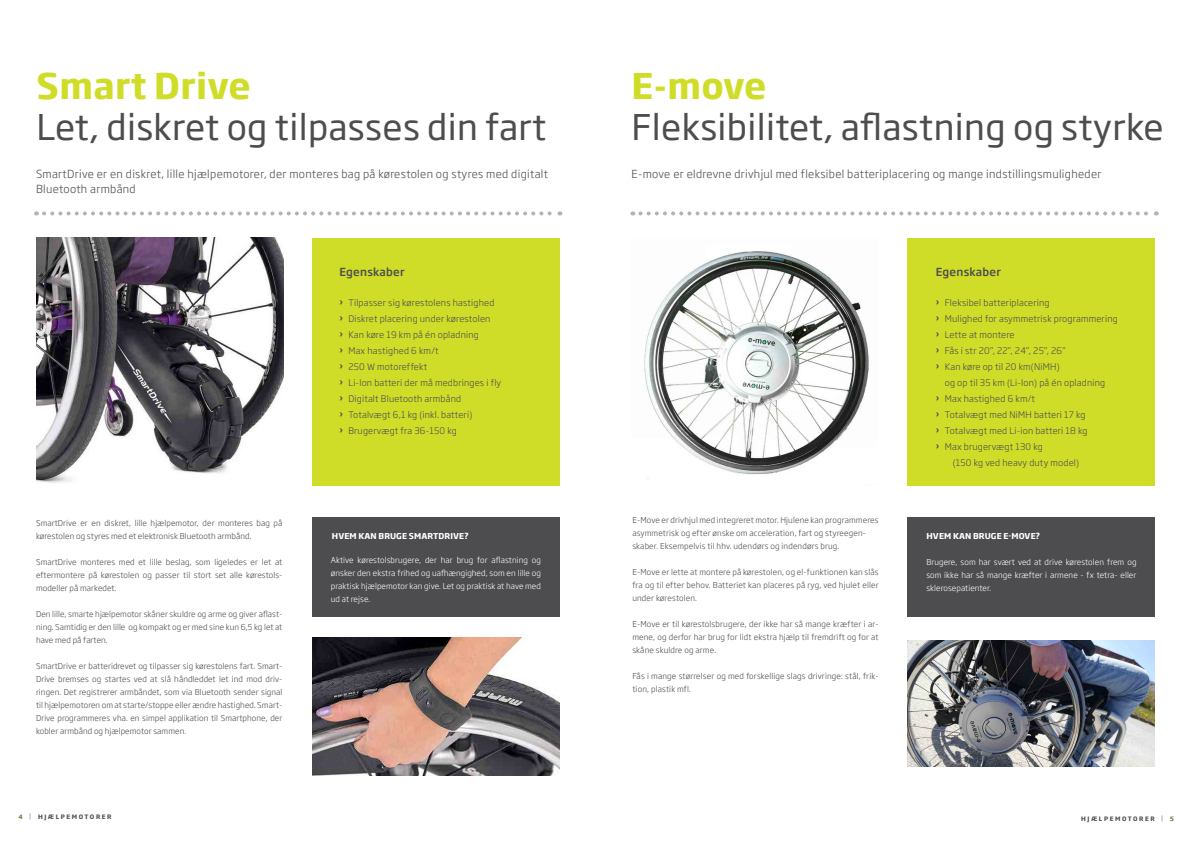
<style>
.page{position:relative;width:1191px;height:842px;background:#fff}
.page>*{position:absolute;margin:0;border:0;box-sizing:border-box;transform-origin:0 0}
.t1{font:35px "Soho Gothic Pro";letter-spacing:.01em;color:#4d4d4f}
.t2{font:700 35px "Soho Gothic Pro";letter-spacing:.01em;color:#d0dd28}
.t3{font:300 11px/15px "Soho Gothic Pro";letter-spacing:.03em;color:#4d4d4f}
.t4{font:500 11px "Soho Gothic Pro";letter-spacing:.02em;color:#4d4d4f}
.t5{font:300 9px/16px "Soho Gothic Pro";letter-spacing:.02em;color:#4d4d4f}
.t6{font:300 8px/13px "Soho Gothic Pro";letter-spacing:.01em;color:#4d4d4f;text-align:justify}
.t7{font:300 8px/13px "Soho Gothic Pro";letter-spacing:.01em;color:#fff;text-align:justify}
.t8{font:700 8px "Soho Gothic Pro";letter-spacing:.015em;color:#fff}
.t9{font:700 6px "Soho Gothic Pro";letter-spacing:.265em;color:#4d4d4f}
.t10{font:6px "Myriad Pro";color:#4d4d4f}
.t11{font:700 6px "Soho Gothic Pro";color:#78743b}
.s1{font-weight:500}
.s2{font-family:"Soho Gothic Pro";font-weight:700;color:#78743b}
</style>
<div class="page">
<div style="left:908px;top:239px;width:247px;height:247px;background:#d0dd28"></div>
<div style="left:312px;top:239px;width:247px;height:247px;background:#d0dd28"></div>
<div style="left:908px;top:517px;width:247px;height:100px;background:#4d4d4f"></div>
<div style="left:312px;top:517px;width:247px;height:100px;background:#4d4d4f"></div>
<img style="left:36px;top:238px;width:247px;height:245px">
<img style="left:312px;top:637px;width:247px;height:138px">
<img style="left:644px;top:251px;width:225px;height:228px">
<img style="left:908px;top:641px;width:247px;height:126px">
<svg style="left:44px;top:211px;width:516px;height:4px"></svg>
<svg style="left:640px;top:211px;width:516px;height:4px"></svg>
<h1 class="t2" style="left:36px;top:58px;width:216px">Smart Drive</h1>
<h1 class="t1" style="left:36px;top:99px;width:511px">Let, diskret og tilpasses din fart</h1>
<h2 class="t3" style="left:36px;top:166px;width:513px">SmartDrive er en diskret, lille hjælpemotorer, der monteres bag på kørestolen og styres med digitalt<br>Bluetooth armbånd</h2>
<p class="t6" style="left:36px;top:516px;width:248px">SmartDrive er en diskret, lille hjælpemotor, der monteres bag på kørestolen og styres med et elektronisk Bluetooth armbånd.</p>
<p class="t6" style="left:36px;top:555px;width:248px">SmartDrive monteres med et lille beslag, som ligeledes er let at eftermontere på kørestolen og passer til stort set alle kørestols&shy;modeller på markedet.</p>
<p class="t6" style="left:36px;top:607px;width:248px">Den lille, smarte hjælpemotor skåner skuldre og arme og giver aflast&shy;ning. Samtidig er den lille og kompakt og er med sine kun 6,5 kg let at have med på farten.</p>
<p class="t6" style="left:36px;top:659px;width:248px">SmartDrive er batteridrevet og tilpasser sig kørestolens fart. Smart-Drive bremses og startes ved at slå håndleddet let ind mod driv&shy;ringen. Det registrerer armbåndet, som via Bluetooth sender signal til hjælpemotoren om at starte/stoppe eller ændre hastighed. Smart-Drive programmeres vha. en simpel applikation til Smartphone, der kobler armbånd og hjælpemotor sammen.</p>
<h2 class="t4" style="left:339px;top:263px;width:67px">Egenskaber</h2>
<p class="t5" style="left:339px;top:294px;width:163px"><span class="s1">›</span> Tilpasser sig kørestolens hastighed<br><span class="s1">›</span> Diskret placering under kørestolen<br><span class="s1">›</span> Kan køre 19 km på én opladning<br><span class="s1">›</span> Max hastighed 6 km/t<br><span class="s1">›</span> 250 W motoreffekt<br><span class="s1">›</span> Li-Ion batteri der må medbringes i fly <span class="s1">›</span> Digitalt Bluetooth armbånd<br><span class="s1">›</span> Totalvægt 6,1 kg (inkl. batteri)<br><span class="s1">›</span> Brugervægt fra 36-150 kg</p>
<p class="t8" style="left:332px;top:530px;width:138px">HVEM KAN BRUGE SMARTDRIVE?</p>
<p class="t7" style="left:331px;top:553px;width:212px">Aktive kørestolsbrugere, der har brug for aflastning og ønsker den ekstra frihed og uafhængighed, som en lille og praktisk hjælpemotor kan give. Let og praktisk at have med ud at rejse.</p>
<h1 class="t2" style="left:631px;top:58px;width:137px">E-move</h1>
<h1 class="t1" style="left:631px;top:99px;width:534px">Fleksibilitet, aflastning og styrke</h1>
<h2 class="t3" style="left:631px;top:166px;width:471px">E-move er eldrevne drivhjul med fleksibel batteriplacering og mange indstillingsmuligheder</h2>
<p class="t6" style="left:632px;top:513px;width:248px;text-align:left">E-Move er drivhjul med integreret motor. Hjulene kan programmeres asymmetrisk og efter ønske om acceleration, fart og styreegen&shy;skaber. Eksempelvis til hhv. udendørs og indendørs brug.</p>
<p class="t6" style="left:632px;top:565px;width:248px">E-Move er lette at montere på kørestolen, og el-funktionen kan slås fra og til efter behov. Batteriet kan placeres på ryg, ved hjulet eller under kørestolen.</p>
<p class="t6" style="left:632px;top:617px;width:248px">E-Move er til kørestolsbrugere, der ikke har så mange kræfter i ar&shy;mene, og derfor har brug for lidt ekstra hjælp til fremdrift og for at skåne skuldre og arme.</p>
<p class="t6" style="left:632px;top:669px;width:248px">Fås i mange størrelser og med forskellige slags drivringe: stål, frik&shy;tion, plastik mfl.</p>
<h2 class="t4" style="left:935px;top:263px;width:67px">Egenskaber</h2>
<p class="t5" style="left:935px;top:294px;width:183px"><span class="s1">›</span> Fleksibel batteriplacering<br><span class="s1">›</span> Mulighed for asymmetrisk programmering <span class="s1">›</span> Lette at montere<br><span class="s1">›</span> Fås i str 20”, 22”, 24”, 25”, 26”<br><span class="s1">›</span> Kan køre op til 20 km(NiMH)</p>
<p class="t5" style="left:944px;top:374px;width:162px">og op til 35 km (Li-Ion) på én opladning</p>
<p class="t5" style="left:935px;top:390px;width:101px"><span class="s1">›</span> Max hastighed 6 km/t</p>
<p class="t5" style="left:935px;top:406px;width:151px"><span class="s1">›</span> Totalvægt med NiMH batteri 17 kg</p>
<p class="t5" style="left:935px;top:422px;width:153px"><span class="s1">›</span> Totalvægt med Li-ion batteri 18 kg</p>
<p class="t5" style="left:935px;top:438px;width:108px"><span class="s1">›</span> Max brugervægt 130 kg</p>
<p class="t5" style="left:952px;top:454px;width:128px">(150 kg ved heavy duty model)</p>
<p class="t8" style="left:926px;top:530px;width:115px">HVEM KAN BRUGE E-MOVE?</p>
<p class="t7" style="left:926px;top:555px;width:212px">Brugere, som har svært ved at drive kørestolen frem og som ikke har så mange kræfter i armene - fx tetra- eller sklerosepatienter.</p>
<p class="t9" style="left:29px;top:812px;width:84px"><sup>|</sup> HJÆLPEMOTORER</p>
<p class="t11" style="left:18px;top:812px;width:6px">4</p>
<p class="t10" style="left:1161px;top:814px;width:14px">| <span class="s2">5</span></p>
<p class="t9" style="left:1081px;top:813px;width:75px">HJÆLPEMOTORER</p>
</div>
